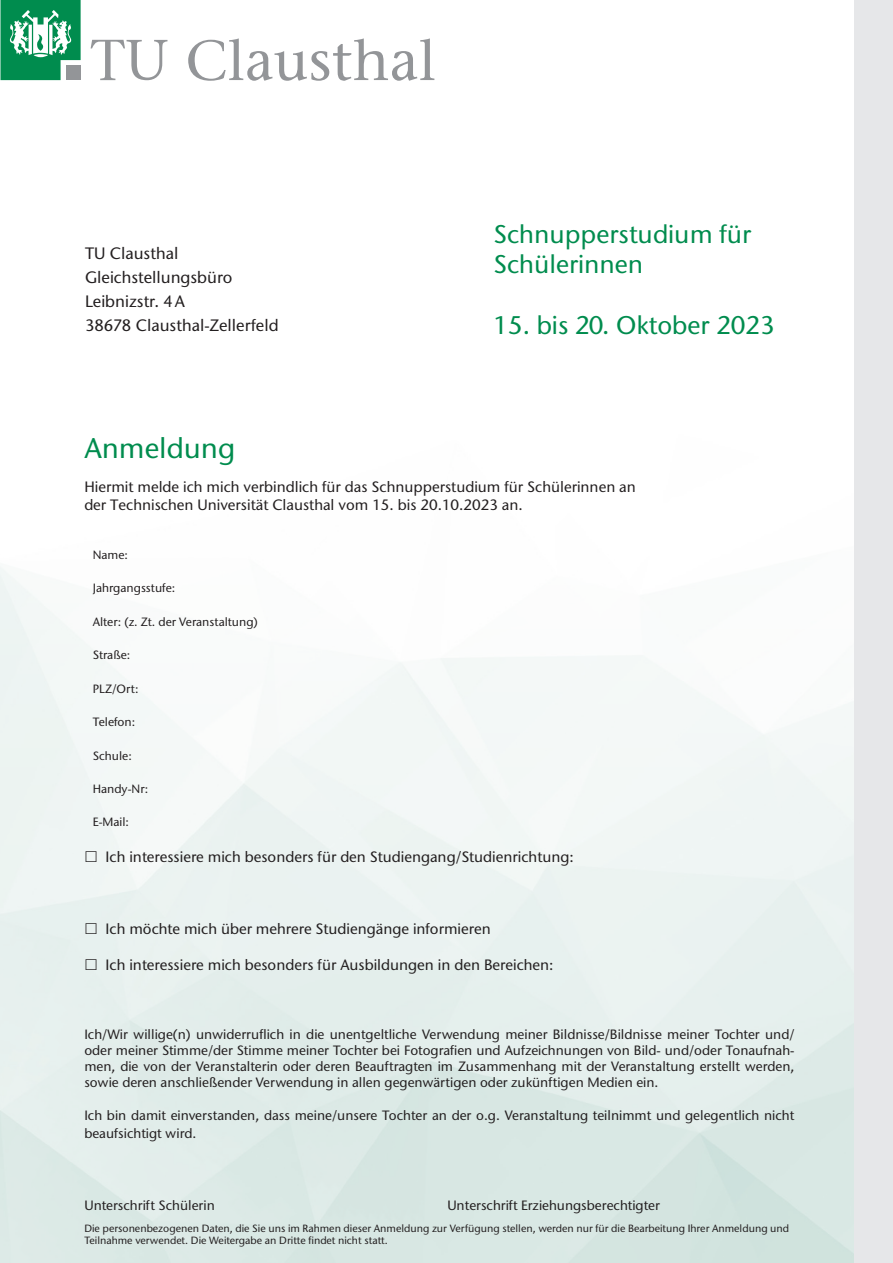
<style>
.page{position:relative;width:893px;height:1263px;background:#fff}
.page>*{position:absolute;margin:0;border:0;box-sizing:border-box;transform-origin:0 0}
.t1{font:500 28.5px "Stone Sans ITC Std";color:#008c4e}
.t2{font:500 25.5px/29.4px "Stone Sans ITC Std";color:#008c4e}
.t3{font:500 16.5px "Stone Sans ITC Std";color:#231f20}
.t4{font:500 15px/18px "Stone Sans ITC Std";color:#231f20}
.t5{font:500 13.5px/16.2px "Stone Sans ITC Std";color:#231f20;text-align:justify}
.t6{font:500 12px "Stone Sans ITC Std";color:#231f20}
.t7{font:500 10.5px/12.6px "Stone Sans ITC Std";color:#231f20}
</style>
<div class="page">
<svg style="left:0;top:0;width:81px;height:80px"></svg>
<svg style="left:91px;top:40px;width:76px;height:40px"></svg>
<svg style="left:188px;top:38px;width:246px;height:43px"></svg>
<div style="left:855px;top:0;width:38px;height:1263px;background:#e6e7e9"></div>
<svg style="left:86px;top:851px;width:10px;height:11px"></svg>
<svg style="left:86px;top:923px;width:10px;height:11px"></svg>
<svg style="left:86px;top:959px;width:10px;height:11px"></svg>
<p class="t3" style="left:85px;top:243px;width:95px">TU Clausthal</p>
<p class="t3" style="left:85px;top:267px;width:149px">Gleichstellungsbüro</p>
<p class="t3" style="left:85px;top:291px;width:101px">Leibnizstr. 4A</p>
<p class="t3" style="left:85px;top:315px;width:195px">38678 Clausthal-Zellerfeld</p>
<p class="t2" style="left:493px;top:219px;width:259px">Schnupperstudium für<br>Schülerinnen</p>
<p class="t2" style="left:493px;top:310px;width:283px">15. bis 20. Oktober 2023</p>
<p class="t1" style="left:84px;top:431px;width:152px">Anmeldung</p>
<p class="t4" style="left:84px;top:478px;width:553px">Hiermit melde ich mich verbindlich für das Schnupperstudium für Schülerinnen an der Technischen Universität Clausthal vom 15. bis 20.10.2023 an.</p>
<p class="t6" style="left:93px;top:547px;width:37px">Name:</p>
<p class="t6" style="left:93px;top:581px;width:84px">Jahrgangsstufe:</p>
<p class="t6" style="left:93px;top:614px;width:166px">Alter: (z. Zt. der Veranstaltung)</p>
<p class="t6" style="left:93px;top:648px;width:39px">Straße:</p>
<p class="t6" style="left:93px;top:681px;width:47px">PLZ/Ort:</p>
<p class="t6" style="left:93px;top:714px;width:44px">Telefon:</p>
<p class="t6" style="left:93px;top:748px;width:41px">Schule:</p>
<p class="t6" style="left:93px;top:781px;width:57px">Handy-Nr:</p>
<p class="t6" style="left:93px;top:815px;width:38px">E-Mail:</p>
<p class="t4" style="left:106px;top:848px;width:470px">Ich interessiere mich besonders für den Studiengang/Studienrichtung:</p>
<p class="t4" style="left:106px;top:920px;width:387px">Ich möchte mich über mehrere Studiengänge informieren</p>
<p class="t4" style="left:106px;top:956px;width:449px">Ich interessiere mich besonders für Ausbildungen in den Bereichen:</p>
<p class="t5" style="left:84px;top:1026px;width:712px">Ich/Wir willige(n) unwiderruflich in die unentgeltliche Verwendung meiner Bildnisse/Bildnisse meiner Tochter und/ oder meiner Stimme/der Stimme meiner Tochter bei Fotografien und Aufzeichnungen von Bild- und/oder Tonaufnah&shy;men, die von der Veranstalterin oder deren Beauftragten im Zusammenhang mit der Veranstaltung erstellt werden, sowie deren anschließender Verwendung in allen gegenwärtigen oder zukünftigen Medien ein.</p>
<p class="t5" style="left:84px;top:1106px;width:712px;line-height:18px">Ich bin damit einverstanden, dass meine/unsere Tochter an der o.g. Veranstaltung teilnimmt und gelegentlich nicht beaufsichtigt wird.</p>
<p class="t5" style="left:84px;top:1197px;width:132px">Unterschrift Schülerin</p>
<p class="t5" style="left:447px;top:1197px;width:214px">Unterschrift Erziehungsberechtigter</p>
<p class="t7" style="left:84px;top:1222px;width:706px">Die personenbezogenen Daten, die Sie uns im Rahmen dieser Anmeldung zur Verfügung stellen, werden nur für die Bearbeitung Ihrer Anmeldung und<br>Teilnahme verwendet. Die Weitergabe an Dritte findet nicht statt.</p>
</div>
